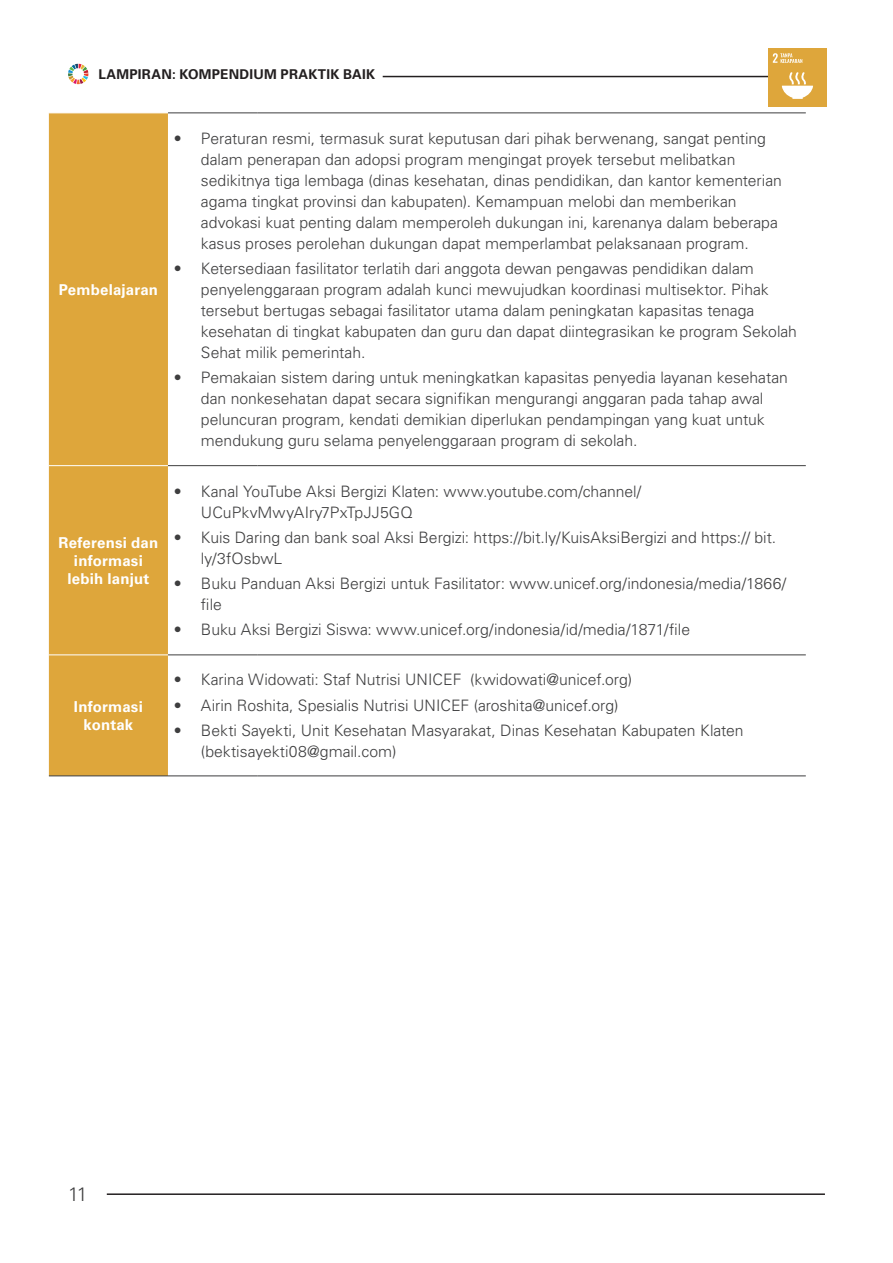
<style>
.page{position:relative;width:893px;height:1263px;background:#fff}
.page>*{position:absolute;margin:0;border:0;box-sizing:border-box;transform-origin:0 0}
.t1{font:300 19.5px "Univers LT Std";color:#3e3e3f}
.t2{font:300 15.75px/21px "Univers LT Std";letter-spacing:-.005em;color:#3e3e3f}
.bold_center{font:700 15px/18px "Univers LT Std";letter-spacing:.01em;color:#fff;text-align:center}
.t3{font:700 13.5px "Univers LT Std";letter-spacing:.015em;color:#231f20}
</style>
<div class="page">
<hr style="left:107px;top:1193px;width:718px;height:2px;background:#231f20">
<svg style="left:68px;top:64px;width:20px;height:20px"></svg>
<hr style="left:383px;top:76px;width:442px;height:1px;background:#231f20">
<div style="left:49px;top:114px;width:119px;height:662px;background:#dea63b"></div>
<hr style="left:168px;top:113px;width:89px;height:1px;background:#3e3e3f">
<hr style="left:257px;top:113px;width:549px;height:1px;background:#3e3e3f">
<hr style="left:168px;top:465px;width:89px;height:1px;background:#3e3e3f">
<hr style="left:257px;top:465px;width:549px;height:1px;background:#3e3e3f">
<hr style="left:168px;top:655px;width:89px;height:1px;background:#3e3e3f">
<hr style="left:257px;top:655px;width:549px;height:1px;background:#3e3e3f">
<hr style="left:49px;top:465px;width:119px;height:1px;background:#fff">
<hr style="left:49px;top:655px;width:119px;height:1px;background:#fff">
<hr style="left:49px;top:776px;width:119px;height:1px;background:#3e3e3f">
<hr style="left:168px;top:776px;width:89px;height:1px;background:#3e3e3f">
<hr style="left:257px;top:776px;width:549px;height:1px;background:#3e3e3f">
<div style="left:768px;top:48px;width:58px;height:58px;background:#dea63b"></div>
<svg style="left:773px;top:53px;width:29px;height:10px"></svg>
<svg style="left:782px;top:72px;width:31px;height:27px"></svg>
<p class="t3" style="left:99px;top:66px;width:278px">LAMPIRAN: KOMPENDIUM PRAKTIK BAIK</p>
<p class="bold_center" style="left:59px;top:280px;width:101px">Pembelajaran</p>
<p class="bold_center" style="left:59px;top:533px;width:101px">Referensi dan informasi lebih lanjut</p>
<p class="bold_center" style="left:74px;top:698px;width:70px">Informasi kontak</p>
<p class="t2" style="left:201px;top:128px;width:582px;text-indent:-27px">• Peraturan resmi, termasuk surat keputusan dari pihak berwenang, sangat penting dalam penerapan dan adopsi program mengingat proyek tersebut melibatkan sedikitnya tiga lembaga (dinas kesehatan, dinas pendidikan, dan kantor kementerian agama tingkat provinsi dan kabupaten). Kemampuan melobi dan memberikan advokasi kuat penting dalam memperoleh dukungan ini, karenanya dalam beberapa kasus proses perolehan dukungan dapat memperlambat pelaksanaan program.</p>
<p class="t2" style="left:201px;top:258px;width:598px;text-indent:-27px">• Ketersediaan fasilitator terlatih dari anggota dewan pengawas pendidikan dalam penyelenggaraan program adalah kunci mewujudkan koordinasi multisektor. Pihak tersebut bertugas sebagai fasilitator utama dalam peningkatan kapasitas tenaga kesehatan di tingkat kabupaten dan guru dan dapat diintegrasikan ke program Sekolah Sehat milik pemerintah.</p>
<p class="t2" style="left:201px;top:367px;width:588px;text-indent:-27px">• Pemakaian sistem daring untuk meningkatkan kapasitas penyedia layanan kesehatan dan nonkesehatan dapat secara signifikan mengurangi anggaran pada tahap awal peluncuran program, kendati demikian diperlukan pendampingan yang kuat untuk mendukung guru selama penyelenggaraan program di sekolah.</p>
<p class="t2" style="left:201px;top:480px;width:442px;text-indent:-27px">• Kanal YouTube Aksi Bergizi Klaten: www.youtube.com/channel/<br>UCuPkvMwyAIry7PxTpJJ5GQ</p>
<p class="t2" style="left:201px;top:527px;width:577px;text-indent:-27px">• Kuis Daring dan bank soal Aksi Bergizi: https://bit.ly/KuisAksiBergizi and https:// bit. ly/3fOsbwL</p>
<p class="t2" style="left:201px;top:573px;width:587px;text-indent:-27px">• Buku Panduan Aksi Bergizi untuk Fasilitator: www.unicef.org/indonesia/media/1866/ file</p>
<p class="t2" style="left:174px;top:619px;width:518px">• Buku Aksi Bergizi Siswa: www.unicef.org/indonesia/id/media/1871/file</p>
<p class="t2" style="left:174px;top:669px;width:460px">• Karina Widowati: Staf Nutrisi UNICEF (kwidowati@unicef.org)</p>
<p class="t2" style="left:174px;top:694px;width:446px">• Airin Roshita, Spesialis Nutrisi UNICEF (aroshita@unicef.org)</p>
<p class="t2" style="left:201px;top:720px;width:544px;text-indent:-27px">• Bekti Sayekti, Unit Kesehatan Masyarakat, Dinas Kesehatan Kabupaten Klaten (bektisayekti08@gmail.com)</p>
<p class="t1" style="left:68px;top:1182px;width:21px">11</p>
</div>
